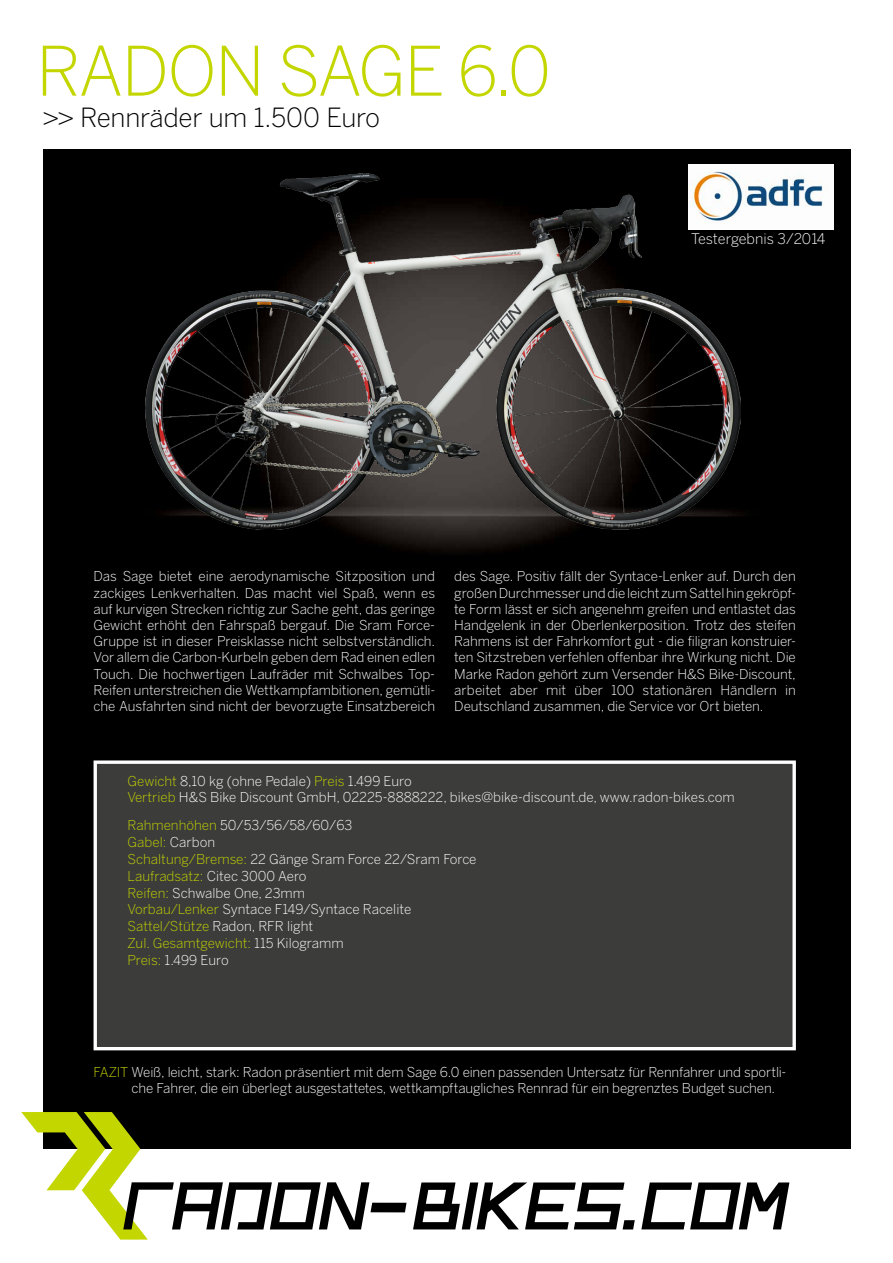
<style>
.page{position:relative;width:893px;height:1263px;background:#fff}
.page>*{position:absolute;margin:0;border:0;box-sizing:border-box;transform-origin:0 0}
.t1{font:300 67.5px "Benton Sans";letter-spacing:-.025em;color:#c4d600}
.t2{font:300 26.25px "Benton Sans";letter-spacing:-.015em;color:#000}
.t3{font:300 14.55px "Benton Sans";letter-spacing:-.01em;color:#fff}
.t4{font:300 13.5px/16.2px "Benton Sans";letter-spacing:-.01em;color:#fff}
.s1{color:#c4d600}
</style>
<div class="page">
<div style="left:43px;top:149px;width:807px;height:999px;background:#000"></div>
<img style="left:145px;top:394px;width:599px;height:158px">
<img style="left:146px;top:173px;width:595px;height:356px">
<img style="left:688px;top:164px;width:146px;height:66px">
<div style="left:94px;top:760px;width:702px;height:290px;background:#3c3c3b;border:3px solid #fff"></div>
<svg style="left:641px;top:1182px;width:148px;height:47px"></svg>
<svg style="left:413px;top:1182px;width:222px;height:47px"></svg>
<svg style="left:21px;top:1112px;width:386px;height:127px"></svg>
<h1 class="t1" style="left:36px;top:31px;width:516px">RADON SAGE 6.0</h1>
<h2 class="t2" style="left:43px;top:102px;width:339px">&gt;&gt; Rennräder um 1.500 Euro</h2>
<p class="t3" style="left:691px;top:230px;width:136px">Testergebnis 3/2014</p>
<p class="t4" style="left:94px;top:568px;width:343px;text-align:justify">Das Sage bietet eine aerodynamische Sitzposition und zackiges Lenkverhalten. Das macht viel Spaß, wenn es auf kurvigen Strecken richtig zur Sache geht, das geringe Gewicht erhöht den Fahrspaß bergauf. Die Sram Force-Gruppe ist in dieser Preisklasse nicht selbstverständlich.<br>Vor allem die Carbon-Kurbeln geben dem Rad einen edlen Touch. Die hochwertigen Laufräder mit Schwalbes Top-Reifen unterstreichen die Wettkampfambitionen, gemütli&shy;che Ausfahrten sind nicht der bevorzugte Einsatzbereich</p>
<p class="t4" style="left:454px;top:568px;width:343px;text-align:justify">des Sage. Positiv fällt der Syntace-Lenker auf. Durch den großen Durchmesser und die leicht zum Sattel hin gekröpf&shy;te Form lässt er sich angenehm greifen und entlastet das Handgelenk in der Oberlenkerposition. Trotz des steifen Rahmens ist der Fahrkomfort gut - die filigran konstruier&shy;ten Sitzstreben verfehlen offenbar ihre Wirkung nicht. Die Marke Radon gehört zum Versender H&amp;S Bike-Discount, arbeitet aber mit über 100 stationären Händlern in Deutschland zusammen, die Service vor Ort bieten.</p>
<p class="t4" style="left:128px;top:773px;width:609px"><span class="s1">Gewicht</span> 8,10 kg (ohne Pedale) <span class="s1">Preis</span> 1.499 Euro<br><span class="s1">Vertrieb</span> H&amp;S Bike Discount GmbH, 02225-8888222, bikes@bike-discount.de, www.radon-bikes.com</p>
<p class="t4" style="left:128px;top:816px;width:350px;line-height:16.9px"><span class="s1">Rahmenhöhen</span> 50/53/56/58/60/63<br><span class="s1">Gabel:</span> Carbon<br><span class="s1">Schaltung/Bremse:</span> 22 Gänge Sram Force 22/Sram Force<br><span class="s1">Laufradsatz:</span> Citec 3000 Aero<br><span class="s1">Reifen:</span> Schwalbe One, 23mm<br><span class="s1">Vorbau/Lenker</span> Syntace F149/Syntace Racelite<br><span class="s1">Sattel/Stütze</span> Radon, RFR light<br><span class="s1">Zul. Gesamtgewicht:</span> 115 Kilogramm<br><span class="s1">Preis:</span> 1.499 Euro</p>
<p class="t4" style="left:132px;top:1063px;width:656px;text-indent:-38px"><span class="s1">FAZIT</span> Weiß, leicht, stark: Radon präsentiert mit dem Sage 6.0 einen passenden Untersatz für Rennfahrer und sportli&shy;che Fahrer, die ein überlegt ausgestattetes, wettkampftaugliches Rennrad für ein begrenztes Budget suchen.</p>
</div>
